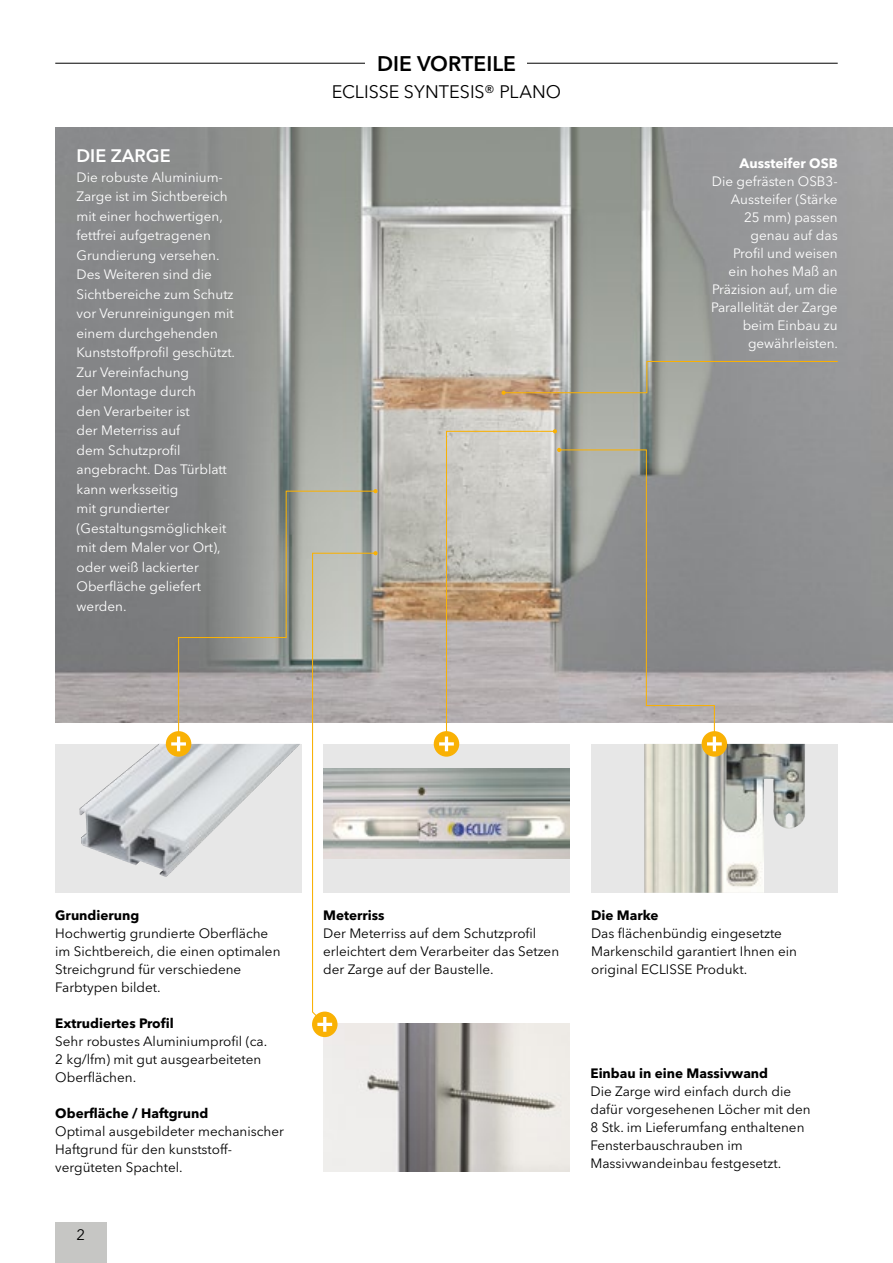
<style>
.page{position:relative;width:893px;height:1263px;background:#fff}
.page>*{position:absolute;margin:0;border:0;box-sizing:border-box;transform-origin:0 0}
.t1{font:600 21px "Avenir Next LT Pro";color:#000}
.t2{font:18px "Avenir Next LT Pro";color:#000}
.t3{font:600 18px "Avenir Next LT Pro";color:#fff}
.t4{font:15px "Avenir Next LT Pro";color:#000}
.t5{font:13.5px/19.5px "Avenir Next LT Pro";color:#fff}
.t6{font:13.5px/18px "Avenir Next LT Pro";color:#000}
.t7{font:700 13.5px "Avenir Next LT Pro";color:#000}
.t8{font:700 13.5px "Avenir Next LT Pro";color:#fff}
</style>
<div class="page">
<div style="left:55px;top:1222px;width:51px;height:41px;background:#c6c6c4"></div>
<img style="left:55px;top:127px;width:838px;height:596px">
<svg style="left:55px;top:744px;width:247px;height:149px;background:#d7d8d9"></svg>
<img style="left:129px;top:744px;width:30px;height:24px">
<div style="left:591px;top:744px;width:247px;height:149px;background:#e7e7e7"></div>
<img style="left:644px;top:744px;width:161px;height:149px">
<div style="left:323px;top:744px;width:247px;height:149px;background:#e7e7e7"></div>
<img style="left:378px;top:769px;width:192px;height:89px">
<img style="left:323px;top:1023px;width:247px;height:149px">
<svg style="left:178px;top:490px;width:199px;height:257px;background:#a0a19d"></svg>
<svg style="left:373px;top:489px;width:5px;height:4px"></svg>
<svg style="left:561px;top:449px;width:154px;height:298px;background:#9e9e9e"></svg>
<div style="left:166px;top:731px;width:25px;height:26px;background:#f9b104;border-radius:50%"></div>
<svg style="left:171px;top:736px;width:15px;height:15px"></svg>
<div style="left:702px;top:731px;width:25px;height:26px;background:#f9b104;border-radius:50%"></div>
<svg style="left:707px;top:736px;width:15px;height:15px"></svg>
<svg style="left:501px;top:360px;width:338px;height:35px;background:#a6a398"></svg>
<div style="left:434px;top:731px;width:25px;height:26px;background:#f9b104;border-radius:50%"></div>
<svg style="left:439px;top:429px;width:122px;height:322px;background:#c5bdb3"></svg>
<div style="left:312px;top:1011px;width:26px;height:26px;background:#f9b104;border-radius:50%"></div>
<svg style="left:311px;top:551px;width:67px;height:483px"></svg>
<hr style="left:55px;top:63px;width:783px;height:1px;background:#000">
<div style="left:366px;top:55px;width:161px;height:16px;background:#fff"></div>
<h2 class="t3" style="left:77px;top:145px;width:96px">DIE ZARGE</h2>
<p class="t5" style="left:77px;top:167px;width:160px">Die robuste Aluminium-<br>Zarge ist im Sichtbereich mit einer hochwertigen, fettfrei aufgetragenen<br>Grundierung versehen.<br>Des Weiteren sind die<br>Sichtbereiche zum Schutz vor Verunreinigungen mit einem durchgehenden<br>Kunststoffprofil geschützt.<br>Zur Vereinfachung<br>der Montage durch<br>den Verarbeiter ist<br>der Meterriss auf<br>dem Schutzprofil angebracht. Das Türblatt kann werksseitig<br>mit grundierter (Gestaltungsmöglichkeit mit dem Maler vor Ort), oder weiß lackierter<br>Oberfläche geliefert werden.</p>
<h1 class="t1" style="left:377px;top:51px;width:140px">DIE VORTEILE</h1>
<h2 class="t2" style="left:332px;top:81px;width:231px">ECLISSE SYNTESIS® PLANO</h2>
<p class="t8" style="left:740px;top:155px;width:100px">Aussteifer OSB</p>
<p class="t5" style="left:711px;top:172px;width:129px;line-height:18px;text-align:right">Die gefrästen OSB3-<br>Aussteifer (Stärke<br>25 mm) passen genau auf das<br>Profil und weisen<br>ein hohes Maß an<br>Präzision auf, um die<br>Parallelität der Zarge beim Einbau zu gewährleisten.</p>
<p class="t7" style="left:55px;top:907px;width:86px">Grundierung</p>
<p class="t6" style="left:55px;top:924px;width:227px">Hochwertig grundierte Oberfläche im Sichtbereich, die einen optimalen<br>Streichgrund für verschiedene<br>Farbtypen bildet.</p>
<p class="t7" style="left:55px;top:1015px;width:120px">Extrudiertes Profil</p>
<p class="t6" style="left:55px;top:1032px;width:213px">Sehr robustes Aluminiumprofil (ca.<br>2 kg/lfm) mit gut ausgearbeiteten<br>Oberflächen.</p>
<p class="t7" style="left:55px;top:1105px;width:155px">Oberfläche / Haftgrund</p>
<p class="t6" style="left:55px;top:1122px;width:230px">Optimal ausgebildeter mechanischer<br>Haftgrund für den kunststoff&shy;vergüteten Spachtel.</p>
<p class="t4" style="left:76px;top:1226px;width:10px">2</p>
<p class="t7" style="left:323px;top:907px;width:63px">Meterriss</p>
<p class="t6" style="left:323px;top:924px;width:238px">Der Meterriss auf dem Schutzprofil erleichtert dem Verarbeiter das Setzen der Zarge auf der Baustelle.</p>
<p class="t7" style="left:591px;top:907px;width:69px">Die Marke</p>
<p class="t6" style="left:591px;top:924px;width:207px">Das flächenbündig eingesetzte<br>Markenschild garantiert Ihnen ein original ECLISSE Produkt.</p>
<p class="t7" style="left:590px;top:1065px;width:179px">Einbau in eine Massivwand</p>
<p class="t6" style="left:590px;top:1082px;width:222px">Die Zarge wird einfach durch die dafür vorgesehenen Löcher mit den<br>8 Stk. im Lieferumfang enthaltenen<br>Fensterbauschrauben im<br>Massivwandeinbau festgesetzt.</p>
</div>
